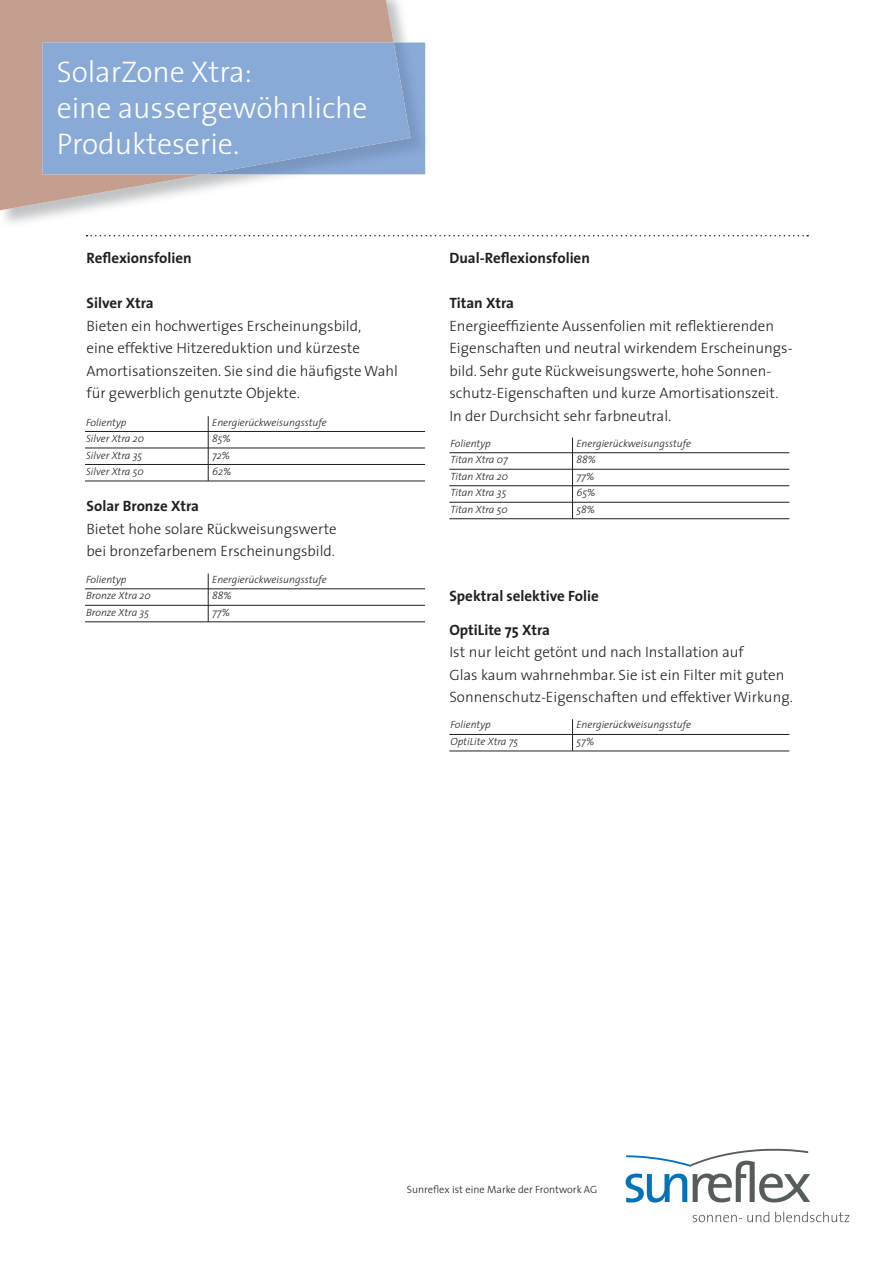
<style>
.page{position:relative;width:893px;height:1263px;background:#fff}
.page>*{position:absolute;margin:0;border:0;box-sizing:border-box;transform-origin:0 0}
.t1{font:300 30px/36px "The Sans";letter-spacing:-.005em;color:#fff}
.t2{font:300 15px/22.5px "The Sans";color:#231f20}
.t3{font:700 15px "The Sans";color:#231f20}
.t4{font:italic 300 10.5px "The Sans";color:#231f20}
.t5{font:300 10.5px "The Sans";color:#231f20}
</style>
<div class="page">
<svg style="left:0;top:0;width:394px;height:210px;fill:#c49e8f"></svg>
<div style="left:43px;top:43px;width:367px;height:131px;background:#89a9d7"></div>
<svg style="left:87px;top:235px;width:721px;height:1px"></svg>
<hr style="left:208px;top:416px;width:1px;height:65px;background:#231f20">
<hr style="left:572px;top:437px;width:1px;height:82px;background:#231f20">
<hr style="left:208px;top:573px;width:1px;height:49px;background:#231f20">
<hr style="left:572px;top:719px;width:1px;height:32px;background:#231f20">
<hr style="left:85px;top:431px;width:340px;height:1px;background:#231f20">
<hr style="left:449px;top:452px;width:340px;height:1px;background:#231f20">
<hr style="left:85px;top:588px;width:340px;height:1px;background:#231f20">
<hr style="left:449px;top:734px;width:340px;height:1px;background:#231f20">
<hr style="left:85px;top:448px;width:340px;height:1px;background:#231f20">
<hr style="left:449px;top:469px;width:340px;height:1px;background:#231f20">
<hr style="left:85px;top:605px;width:340px;height:1px;background:#231f20">
<hr style="left:449px;top:751px;width:340px;height:1px;background:#231f20">
<hr style="left:85px;top:621px;width:340px;height:1px;background:#231f20">
<hr style="left:85px;top:464px;width:340px;height:1px;background:#231f20">
<hr style="left:449px;top:485px;width:340px;height:1px;background:#231f20">
<hr style="left:85px;top:481px;width:340px;height:1px;background:#231f20">
<hr style="left:449px;top:502px;width:340px;height:1px;background:#231f20">
<hr style="left:449px;top:518px;width:340px;height:1px;background:#231f20">
<svg style="left:626px;top:1148px;width:223px;height:74px"></svg>
<h1 class="t1" style="left:57px;top:53px;width:312px">SolarZone Xtra:<br>eine aussergewöhnliche<br>Produkteserie.</h1>
<p class="t3" style="left:87px;top:246px;width:107px">Reflexionsfolien</p>
<p class="t3" style="left:87px;top:291px;width:69px">Silver Xtra</p>
<p class="t2" style="left:87px;top:314px;width:313px">Bieten ein hochwertiges Erscheinungsbild,<br>eine effektive Hitzereduktion und kürzeste Amortisationszeiten. Sie sind die häufigste Wahl für gewerblich genutzte Objekte.</p>
<p class="t4" style="left:86px;top:413px;width:42px">Folientyp</p>
<p class="t4" style="left:212px;top:413px;width:116px">Energierückweisungsstufe</p>
<p class="t4" style="left:86px;top:430px;width:60px">Silver Xtra 20</p>
<p class="t4" style="left:212px;top:430px;width:20px">85%</p>
<p class="t4" style="left:86px;top:446px;width:58px">Silver Xtra 35</p>
<p class="t4" style="left:212px;top:446px;width:19px">72%</p>
<p class="t4" style="left:86px;top:463px;width:59px">Silver Xtra 50</p>
<p class="t4" style="left:212px;top:463px;width:21px">62%</p>
<p class="t3" style="left:87px;top:493px;width:114px">Solar Bronze Xtra</p>
<p class="t2" style="left:87px;top:517px;width:252px">Bietet hohe solare Rückweisungswerte bei bronzefarbenem Erscheinungsbild.</p>
<p class="t4" style="left:86px;top:571px;width:42px">Folientyp</p>
<p class="t4" style="left:212px;top:571px;width:116px">Energierückweisungsstufe</p>
<p class="t4" style="left:86px;top:587px;width:66px">Bronze Xtra 20</p>
<p class="t4" style="left:212px;top:587px;width:21px">88%</p>
<p class="t4" style="left:86px;top:604px;width:65px">Bronze Xtra 35</p>
<p class="t4" style="left:212px;top:604px;width:19px">77%</p>
<p class="t3" style="left:449px;top:246px;width:142px">Dual-Reflexionsfolien</p>
<p class="t3" style="left:449px;top:291px;width:66px">Titan Xtra</p>
<p class="t2" style="left:449px;top:314px;width:345px">Energieeffiziente Aussenfolien mit reflektierenden Eigenschaften und neutral wirkendem Erscheinungs&shy;bild. Sehr gute Rückweisungswerte, hohe Sonnen&shy;schutz-Eigenschaften und kurze Amortisationszeit.<br>In der Durchsicht sehr farbneutral.</p>
<p class="t4" style="left:450px;top:434px;width:42px">Folientyp</p>
<p class="t4" style="left:576px;top:434px;width:116px">Energierückweisungsstufe</p>
<p class="t4" style="left:450px;top:451px;width:59px">Titan Xtra 07</p>
<p class="t4" style="left:576px;top:451px;width:21px">88%</p>
<p class="t4" style="left:450px;top:467px;width:59px">Titan Xtra 20</p>
<p class="t4" style="left:576px;top:467px;width:19px">77%</p>
<p class="t4" style="left:450px;top:484px;width:58px">Titan Xtra 35</p>
<p class="t4" style="left:576px;top:484px;width:20px">65%</p>
<p class="t4" style="left:450px;top:500px;width:59px">Titan Xtra 50</p>
<p class="t4" style="left:576px;top:500px;width:20px">58%</p>
<p class="t3" style="left:449px;top:583px;width:151px">Spektral selektive Folie</p>
<p class="t3" style="left:449px;top:617px;width:102px">OptiLite 75 Xtra</p>
<p class="t2" style="left:449px;top:640px;width:345px">Ist nur leicht getönt und nach Installation auf<br>Glas kaum wahrnehmbar. Sie ist ein Filter mit guten<br>Sonnenschutz-Eigenschaften und effektiver Wirkung.</p>
<p class="t4" style="left:450px;top:716px;width:42px">Folientyp</p>
<p class="t4" style="left:576px;top:716px;width:116px">Energierückweisungsstufe</p>
<p class="t4" style="left:450px;top:733px;width:70px">OptiLite Xtra 75</p>
<p class="t4" style="left:576px;top:733px;width:19px">57%</p>
<p class="t5" style="left:407px;top:1180px;width:192px">Sunreflex ist eine Marke der Frontwork AG</p>
</div>
